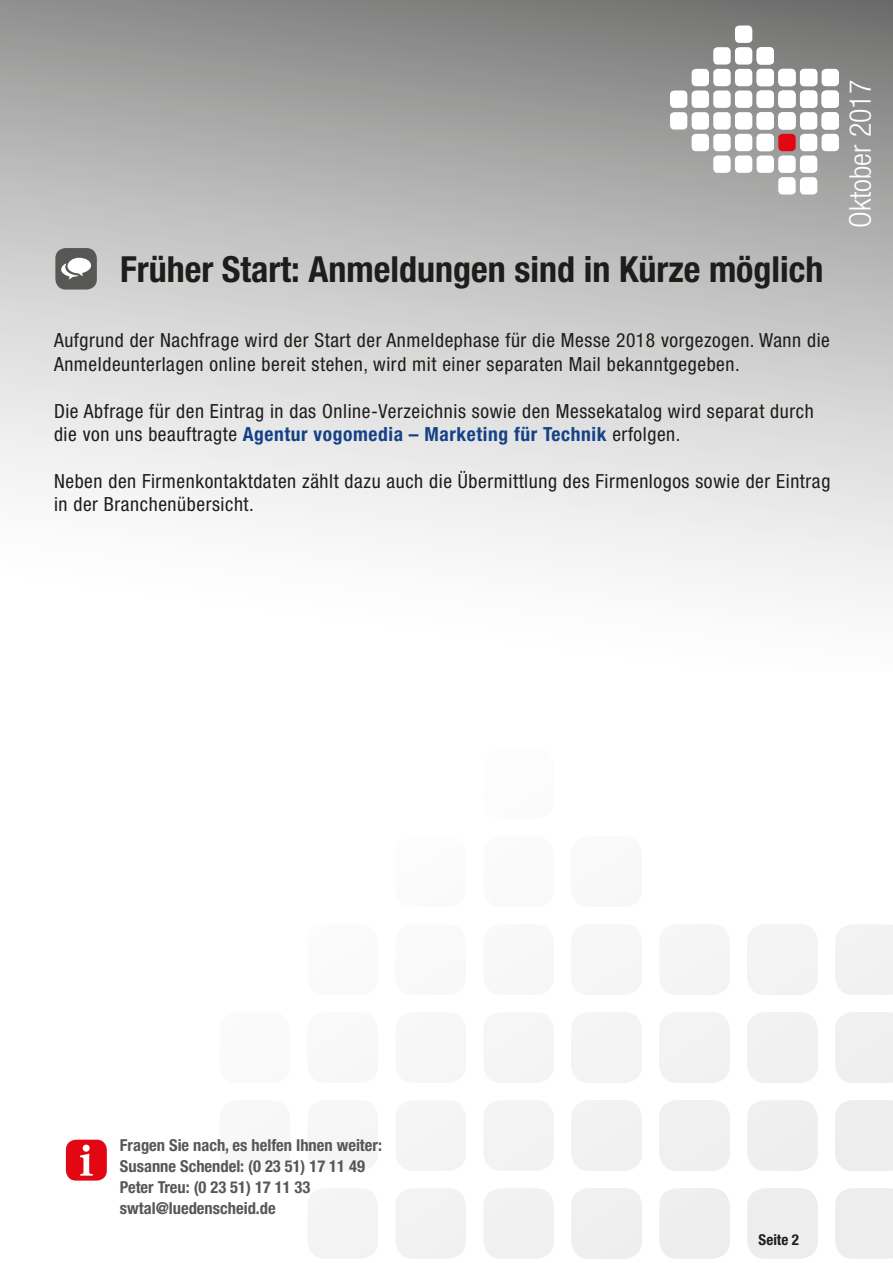
<style>
.page{position:relative;width:893px;height:1263px;background:#fff}
.page>*{position:absolute;margin:0;border:0;box-sizing:border-box;transform-origin:0 0}
.t1{font:700 condensed 36px "Helvetica Neue LT Std";color:#1d1d1b}
.t2{font:300 condensed 30px "Helvetica Neue LT Std";color:#fff}
.t3{font:condensed 19.5px/23.4px "Helvetica Neue LT Std";letter-spacing:.03em;color:#1d1d1b}
.t4{font:700 condensed 16.5px/21px "Helvetica Neue LT Std";color:#575756}
.t5{font:700 condensed 15px "Helvetica Neue LT Std";color:#1d1d1b}
.s1{font-weight:700;color:#154285}
</style>
<div class="page">
<svg style="left:0;top:0;width:893px;height:596px"></svg>
<div style="left:670px;top:90px;width:17px;height:18px;background:#fff;border-radius:4px"></div>
<div style="left:670px;top:112px;width:17px;height:18px;background:#fff;border-radius:4px"></div>
<div style="left:822px;top:69px;width:17px;height:17px;background:#fff;border-radius:4px"></div>
<div style="left:822px;top:90px;width:17px;height:18px;background:#fff;border-radius:4px"></div>
<div style="left:822px;top:112px;width:17px;height:18px;background:#fff;border-radius:4px"></div>
<div style="left:822px;top:134px;width:17px;height:17px;background:#fff;border-radius:4px"></div>
<div style="left:692px;top:69px;width:17px;height:17px;background:#fff;border-radius:4px"></div>
<div style="left:692px;top:90px;width:17px;height:18px;background:#fff;border-radius:4px"></div>
<div style="left:692px;top:112px;width:17px;height:18px;background:#fff;border-radius:4px"></div>
<div style="left:692px;top:134px;width:17px;height:17px;background:#fff;border-radius:4px"></div>
<div style="left:757px;top:47px;width:17px;height:18px;background:#fff;border-radius:4px"></div>
<div style="left:757px;top:69px;width:17px;height:17px;background:#fff;border-radius:4px"></div>
<div style="left:757px;top:90px;width:17px;height:18px;background:#fff;border-radius:4px"></div>
<div style="left:757px;top:112px;width:17px;height:18px;background:#fff;border-radius:4px"></div>
<div style="left:757px;top:134px;width:17px;height:17px;background:#fff;border-radius:4px"></div>
<div style="left:757px;top:155px;width:17px;height:18px;background:#fff;border-radius:4px"></div>
<div style="left:800px;top:177px;width:17px;height:18px;background:#fff;border-radius:4px"></div>
<div style="left:800px;top:69px;width:17px;height:17px;background:#fff;border-radius:4px"></div>
<div style="left:800px;top:90px;width:17px;height:18px;background:#fff;border-radius:4px"></div>
<div style="left:800px;top:112px;width:17px;height:18px;background:#fff;border-radius:4px"></div>
<div style="left:800px;top:134px;width:17px;height:17px;background:#fff;border-radius:4px"></div>
<div style="left:800px;top:155px;width:17px;height:18px;background:#fff;border-radius:4px"></div>
<div style="left:778px;top:177px;width:18px;height:18px;background:#fff;border-radius:4px"></div>
<div style="left:778px;top:69px;width:18px;height:17px;background:#fff;border-radius:4px"></div>
<div style="left:778px;top:90px;width:18px;height:18px;background:#fff;border-radius:4px"></div>
<div style="left:778px;top:112px;width:18px;height:18px;background:#fff;border-radius:4px"></div>
<div style="left:778px;top:134px;width:18px;height:17px;background:#e30613;border-radius:4px"></div>
<div style="left:778px;top:155px;width:18px;height:18px;background:#fff;border-radius:4px"></div>
<div style="left:735px;top:26px;width:17px;height:17px;background:#fff;border-radius:4px"></div>
<div style="left:735px;top:47px;width:17px;height:18px;background:#fff;border-radius:4px"></div>
<div style="left:735px;top:69px;width:17px;height:17px;background:#fff;border-radius:4px"></div>
<div style="left:735px;top:90px;width:17px;height:18px;background:#fff;border-radius:4px"></div>
<div style="left:735px;top:112px;width:17px;height:18px;background:#fff;border-radius:4px"></div>
<div style="left:735px;top:134px;width:17px;height:17px;background:#fff;border-radius:4px"></div>
<div style="left:735px;top:155px;width:17px;height:18px;background:#fff;border-radius:4px"></div>
<div style="left:713px;top:47px;width:18px;height:18px;background:#fff;border-radius:4px"></div>
<div style="left:713px;top:69px;width:18px;height:17px;background:#fff;border-radius:4px"></div>
<div style="left:713px;top:90px;width:18px;height:18px;background:#fff;border-radius:4px"></div>
<div style="left:713px;top:112px;width:18px;height:18px;background:#fff;border-radius:4px"></div>
<div style="left:713px;top:134px;width:18px;height:17px;background:#fff;border-radius:4px"></div>
<div style="left:713px;top:155px;width:18px;height:18px;background:#fff;border-radius:4px"></div>
<div style="left:219px;top:1012px;width:71px;height:71px;background:#fafafa;border-radius:18px"></div>
<div style="left:219px;top:1100px;width:71px;height:71px;background:#f7f7f7;border-radius:18px"></div>
<div style="left:835px;top:925px;width:58px;height:70px;background:#f2f2f2"></div>
<div style="left:835px;top:1012px;width:58px;height:71px;background:#f0f0f0"></div>
<div style="left:835px;top:1100px;width:58px;height:71px;background:#ededed"></div>
<div style="left:835px;top:1188px;width:58px;height:71px;background:#ededed"></div>
<div style="left:307px;top:924px;width:71px;height:71px;background:#fafafa;border-radius:18px"></div>
<div style="left:307px;top:1012px;width:71px;height:71px;background:#f8f8f8;border-radius:18px"></div>
<div style="left:307px;top:1100px;width:71px;height:71px;background:#f6f6f6;border-radius:18px"></div>
<div style="left:307px;top:1188px;width:71px;height:71px;background:#f4f4f4;border-radius:18px"></div>
<div style="left:571px;top:836px;width:71px;height:71px;background:#f8f8f8;border-radius:18px"></div>
<div style="left:571px;top:924px;width:71px;height:71px;background:#f6f6f6;border-radius:18px"></div>
<div style="left:571px;top:1012px;width:71px;height:71px;background:#f4f4f4;border-radius:18px"></div>
<div style="left:571px;top:1100px;width:71px;height:71px;background:#ededed;border-radius:18px"></div>
<div style="left:571px;top:1188px;width:71px;height:71px;background:#ededed;border-radius:18px"></div>
<div style="left:747px;top:924px;width:71px;height:71px;background:#ededed;border-radius:18px"></div>
<div style="left:747px;top:1012px;width:71px;height:71px;background:#ededed;border-radius:18px"></div>
<div style="left:747px;top:1100px;width:71px;height:71px;background:#ededed;border-radius:18px"></div>
<div style="left:747px;top:1188px;width:71px;height:71px;background:#ededed;border-radius:18px"></div>
<div style="left:659px;top:924px;width:71px;height:71px;background:#f5f5f5;border-radius:18px"></div>
<div style="left:659px;top:1012px;width:71px;height:71px;background:#ededed;border-radius:18px"></div>
<div style="left:659px;top:1100px;width:71px;height:71px;background:#ededed;border-radius:18px"></div>
<div style="left:659px;top:1188px;width:71px;height:71px;background:#ededed;border-radius:18px"></div>
<div style="left:483px;top:836px;width:71px;height:71px;background:#fafafa;border-radius:18px"></div>
<div style="left:483px;top:924px;width:71px;height:71px;background:#f8f8f8;border-radius:18px"></div>
<div style="left:483px;top:1012px;width:71px;height:71px;background:#f5f5f5;border-radius:18px"></div>
<div style="left:483px;top:1100px;width:71px;height:71px;background:#ededed;border-radius:18px"></div>
<div style="left:483px;top:1188px;width:71px;height:71px;background:#ededed;border-radius:18px"></div>
<div style="left:395px;top:836px;width:71px;height:71px;background:#fbfbfb;border-radius:18px"></div>
<div style="left:395px;top:924px;width:71px;height:71px;background:#f9f9f9;border-radius:18px"></div>
<div style="left:395px;top:1012px;width:71px;height:71px;background:#f7f7f7;border-radius:18px"></div>
<div style="left:395px;top:1100px;width:71px;height:71px;background:#f4f4f4;border-radius:18px"></div>
<div style="left:395px;top:1188px;width:71px;height:71px;background:#ededed;border-radius:18px"></div>
<div style="left:66px;top:1140px;width:41px;height:40px;background:#e30613;border-radius:10px"></div>
<svg style="left:80px;top:1154px;width:13px;height:22px"></svg>
<div style="left:83px;top:1144px;width:7px;height:8px;background:#fff;border-radius:50%"></div>
<div style="left:55px;top:248px;width:42px;height:42px;background:#575756;border-radius:10px"></div>
<svg style="left:61px;top:258px;width:30px;height:22px"></svg>
<h1 class="t1" style="left:120px;top:247px;width:705px">Früher Start: Anmeldungen sind in Kürze möglich</h1>
<p class="t3" style="left:54px;top:329px;width:777px">Aufgrund der Nachfrage wird der Start der Anmeldephase für die Messe 2018 vorgezogen. Wann die<br>Anmeldeunterlagen online bereit stehen, wird mit einer separaten Mail bekanntgegeben.</p>
<p class="t3" style="left:54px;top:399px;width:761px">Die Abfrage für den Eintrag in das Online-Verzeichnis sowie den Messekatalog wird separat durch die von uns beauftragte <span class="s1">Agentur vogomedia – Marketing für Technik</span> erfolgen.</p>
<p class="t3" style="left:54px;top:469px;width:778px">Neben den Firmenkontaktdaten zählt dazu auch die Übermittlung des Firmenlogos sowie der Eintrag in der Branchenübersicht.</p>
<h2 class="t2" style="left:843px;top:228px;width:150px;rotate:-90deg">Oktober 2017</h2>
<p class="t4" style="left:120px;top:1135px;width:263px">Fragen Sie nach, es helfen Ihnen weiter:<br>Susanne Schendel: (0 23 51) 17 11 49<br>Peter Treu: (0 23 51) 17 11 33 swtal@luedenscheid.de</p>
<p class="t5" style="left:759px;top:1230px;width:42px">Seite 2</p>
</div>
